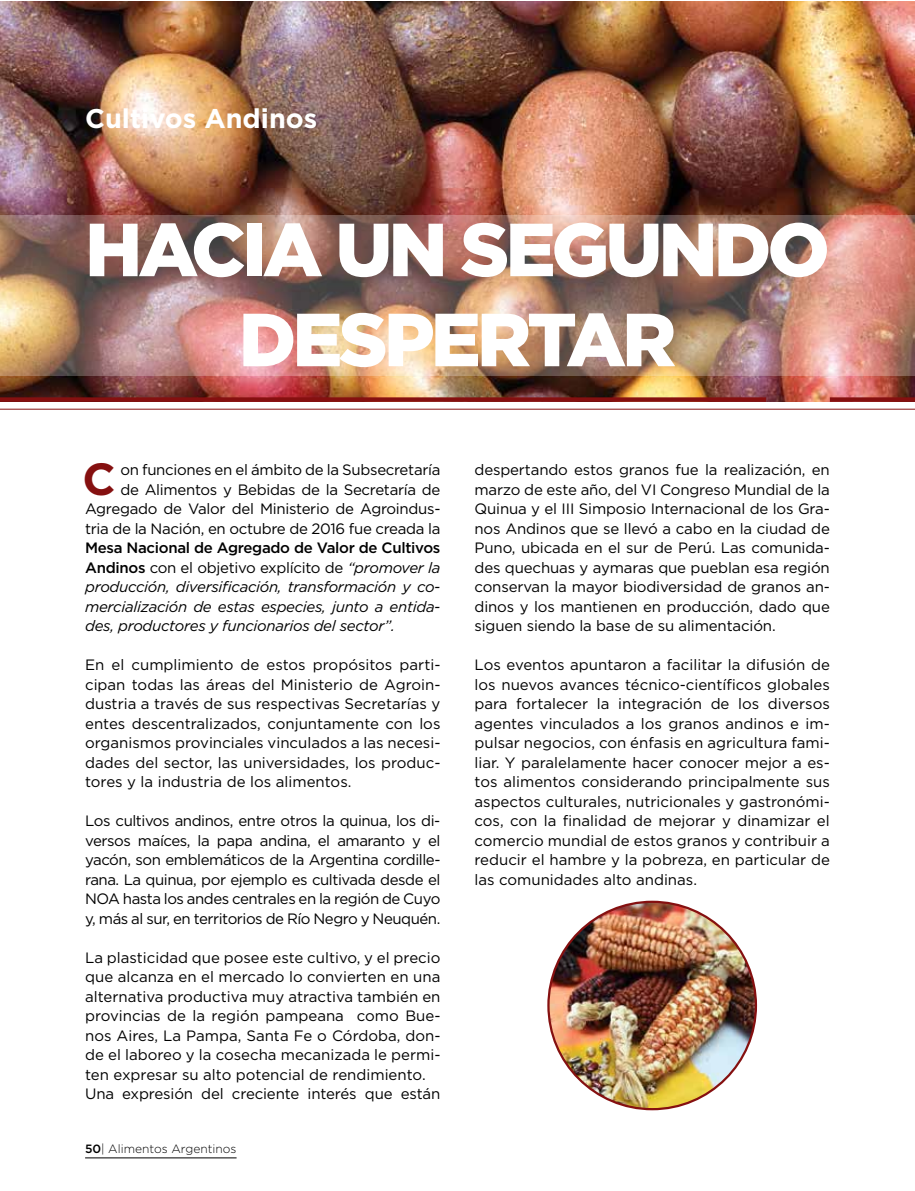
<style>
.page{position:relative;width:915px;height:1191px;background:#fff}
.page>*{position:absolute;margin:0;border:0;box-sizing:border-box;transform-origin:0 0}
.t1{font:900 75px/90px "Gotham";letter-spacing:-.05em;color:#fff;text-align:center}
.t2{font:700 45px "Gotham";color:#851010}
.t3{font:700 27px "Gotham";color:#fff}
.t4{font:15px/19.5px "Gotham";letter-spacing:-.01em;color:#000;text-align:justify}
.t5{font:italic 15px/19.5px "Gotham";letter-spacing:-.02em;color:#000;text-align:justify}
.t6{font:300 12px "Gotham";color:#000}
.s1{font-weight:500;font-style:normal}
.s2{font-style:normal}
.s3{font-weight:500}
</style>
<div class="page">
<hr style="left:85px;top:1157px;width:151px;height:1px;background:#000">
<img style="left:0;top:1px;width:914px;height:401px">
<div style="left:0;top:397px;width:765px;height:5px;background:#851010"></div>
<div style="left:829px;top:397px;width:85px;height:5px;background:#851010"></div>
<hr style="left:0;top:409px;width:914px;height:1px;background:#851010">
<img style="left:548px;top:901px;width:207px;height:208px;border-radius:104px">
<img style="left:0;top:216px;width:914px;height:160px">
<h3 class="t3" style="left:85px;top:100px;width:234px">Cultivos Andinos</h3>
<h1 class="t1" style="left:85px;top:204px;width:746px">HACIA UN SEGUNDO<br>DESPERTAR</h1>
<h2 class="t2" style="left:82px;top:449px;width:35px">C</h2>
<p class="t4" style="left:85px;top:460px;width:357px;text-align:right">on funciones en el ámbito de la Subsecretaría<br>de Alimentos y Bebidas de la Secretaría de Agregado de Valor del Ministerio de Agroindus&shy;tria de la Nación, en octubre de 2016 fue creada la</p>
<p class="t5" style="left:85px;top:538px;width:357px"><span class="s1">Mesa Nacional de Agregado de Valor de Cultivos Andinos</span> <span class="s2">con el objetivo explícito de</span> “promover la producción, diversificación, transformación y co&shy;mercialización de estas especies, junto a entida&shy;des, productores y funcionarios del sector”.</p>
<p class="t4" style="left:85px;top:655px;width:357px">En el cumplimiento de estos propósitos parti&shy;cipan todas las áreas del Ministerio de Agroin&shy;dustria a través de sus respectivas Secretarías y entes descentralizados, conjuntamente con los organismos provinciales vinculados a las necesi&shy;dades del sector, las universidades, los produc&shy;tores y la industria de los alimentos.</p>
<p class="t4" style="left:85px;top:811px;width:357px">Los cultivos andinos, entre otros la quinua, los di&shy;versos maíces, la papa andina, el amaranto y el yacón, son emblemáticos de la Argentina cordille&shy;rana. La quinua, por ejemplo es cultivada desde el NOA hasta los andes centrales en la región de Cuyo y, más al sur, en territorios de Río Negro y Neuquén.</p>
<p class="t4" style="left:85px;top:947px;width:357px;text-align:left">La plasticidad que posee este cultivo, y el precio que alcanza en el mercado lo convierten en una alternativa productiva muy atractiva también en provincias de la región pampeana como Bue&shy;nos Aires, La Pampa, Santa Fe o Córdoba, don&shy;de el laboreo y la cosecha mecanizada le permi&shy;ten expresar su alto potencial de rendimiento.<br>Una expresión del creciente interés que están</p>
<p class="t6" style="left:85px;top:1141px;width:153px"><span class="s3">50</span>| Alimentos Argentinos</p>
<p class="t4" style="left:474px;top:460px;width:357px">despertando estos granos fue la realización, en marzo de este año, del VI Congreso Mundial de la Quinua y el III Simposio Internacional de los Gra&shy;nos Andinos que se llevó a cabo en la ciudad de Puno, ubicada en el sur de Perú. Las comunida&shy;des quechuas y aymaras que pueblan esa región conservan la mayor biodiversidad de granos an&shy;dinos y los mantienen en producción, dado que siguen siendo la base de su alimentación.</p>
<p class="t4" style="left:474px;top:655px;width:357px">Los eventos apuntaron a facilitar la difusión de los nuevos avances técnico-científicos globales para fortalecer la integración de los diversos agentes vinculados a los granos andinos e im&shy;pulsar negocios, con énfasis en agricultura fami&shy;liar. Y paralelamente hacer conocer mejor a es&shy;tos alimentos considerando principalmente sus aspectos culturales, nutricionales y gastronómi&shy;cos, con la finalidad de mejorar y dinamizar el comercio mundial de estos granos y contribuir a reducir el hambre y la pobreza, en particular de las comunidades alto andinas.</p>
</div>
